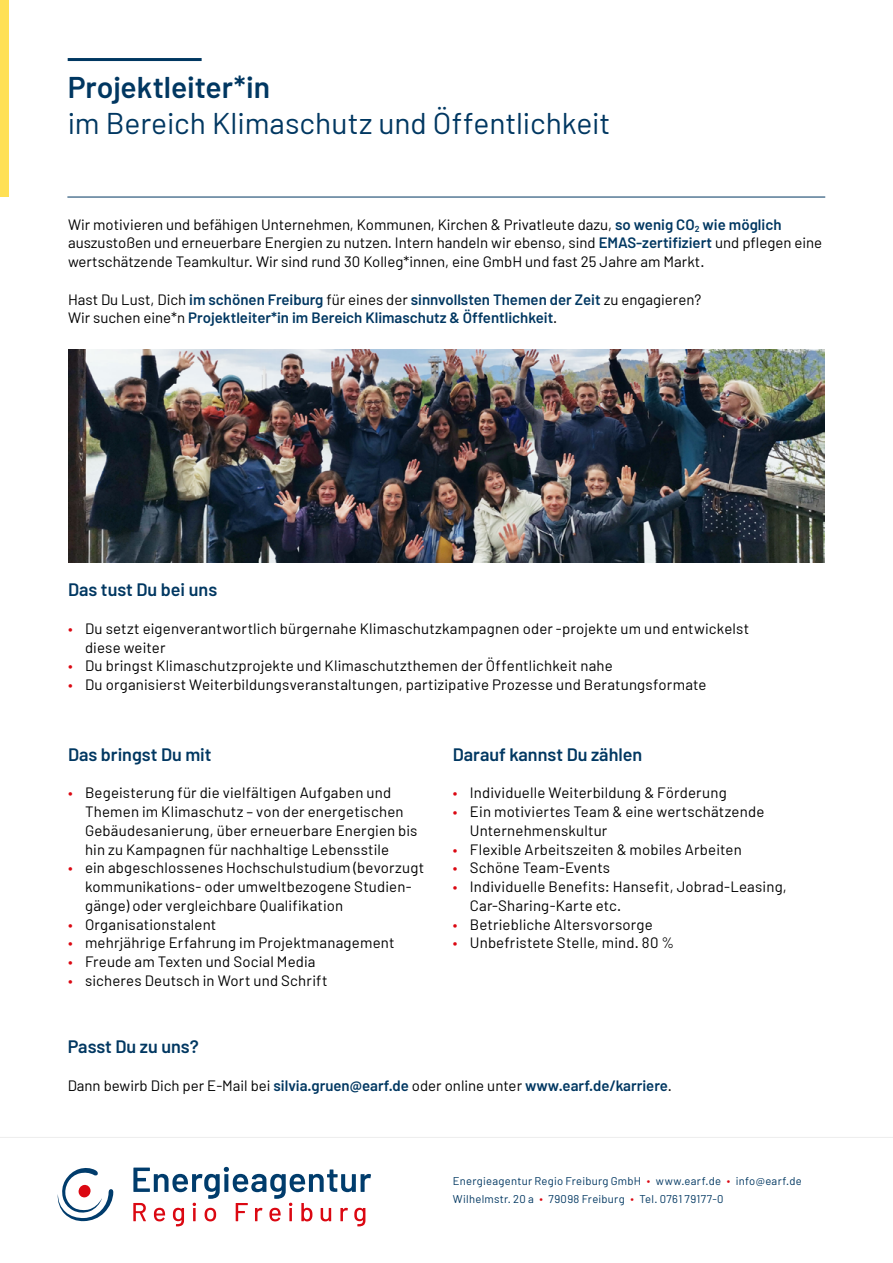
<style>
.page{position:relative;width:893px;height:1263px;background:#fff}
.page>*{position:absolute;margin:0;border:0;box-sizing:border-box;transform-origin:0 0}
.t1{font:30px/36px "Barlow";color:#003761}
.Ü2{font:600 18px "Barlow";color:#003761}
.fließtext{font:600 18px "Barlow";color:#003761}
.überschrift{font:600 18px "Barlow";color:#003761}
.fließtext-2{font:15px/18.8px "Barlow";letter-spacing:.01em;color:#000}
.fließtext-3{font:600 15px/18.8px "Barlow";color:#003761}
.t2{font:11.25px/18px "Barlow";letter-spacing:.025em;color:#003761}
.s1{font-weight:600}
.s2{font-weight:600;color:#003761}
.s3{font-weight:400;color:#000}
.s4{color:#db0812}
</style>
<div class="page">
<svg style="left:133px;top:1167px;width:238px;height:59px"></svg>
<svg style="left:58px;top:1168px;width:56px;height:53px"></svg>
<hr style="left:68px;top:58px;width:134px;height:3px;background:#003761">
<hr style="left:0;top:1137px;width:893px;height:1px;background:#ededed">
<hr style="left:67px;top:197px;width:758px;height:1px;background:#003761">
<div style="left:0;top:0;width:9px;height:197px;background:#ffe054"></div>
<img style="left:68px;top:350px;width:757px;height:212px">
<p class="t1" style="left:68px;top:68px;width:544px"><span class="s1">Projektleiter*in<br></span>im Bereich Klimaschutz und Öffentlichkeit</p>
<p class="fließtext-2" style="left:68px;top:214px;width:756px">Wir motivieren und befähigen Unternehmen, Kommunen, Kirchen &amp; Privatleute dazu, <span class="s2">so wenig CO</span><sub>2</sub> <span class="s2">wie möglich </span>auszustoßen und erneuerbare Energien zu nutzen. Intern handeln wir ebenso, sind <span class="s2">EMAS-zertifiziert</span> und pflegen eine wertschätzende Teamkultur. Wir sind rund 30 Kolleg*innen, eine GmbH und fast 25 Jahre am Markt.</p>
<p class="fließtext-3" style="left:68px;top:290px;width:635px"><span class="s3">Hast Du Lust, Dich</span> im schönen Freiburg <span class="s3">für eines der</span> sinnvollsten Themen der Zeit <span class="s3">zu engagieren?<br>Wir suchen eine*n</span> Projektleiter*in im Bereich Klimaschutz &amp; Öffentlichkeit<span class="s3">.</span></p>
<p class="Ü2" style="left:68px;top:579px;width:151px">Das tust Du bei uns</p>
<p class="fließtext-2" style="left:85px;top:619px;width:666px;text-indent:-17px"><span class="s4">•</span> Du setzt eigenverantwortlich bürgernahe Klimaschutzkampagnen oder -projekte um und entwickelst diese weiter</p>
<p class="fließtext-2" style="left:68px;top:656px;width:546px"><span class="s4">•</span> Du bringst Klimaschutzprojekte und Klimaschutzthemen der Öffentlichkeit nahe</p>
<p class="fließtext-2" style="left:68px;top:675px;width:640px"><span class="s4">•</span> Du organisierst Weiterbildungsveranstaltungen, partizipative Prozesse und Beratungsformate</p>
<p class="überschrift" style="left:68px;top:743px;width:145px">Das bringst Du mit</p>
<p class="fließtext-2" style="left:85px;top:783px;width:334px;text-indent:-17px"><span class="s4">•</span> Begeisterung für die vielfältigen Aufgaben und Themen im Klimaschutz – von der energetischen Gebäudesanierung, über erneuerbare Energien bis hin zu Kampagnen für nachhaltige Lebensstile</p>
<p class="fließtext-2" style="left:85px;top:858px;width:341px;text-indent:-17px"><span class="s4">•</span> ein abgeschlossenes Hochschulstudium (bevorzugt kommunikations- oder umweltbezogene Studien&shy;gänge) oder vergleichbare Qualifikation</p>
<p class="fließtext-2" style="left:68px;top:914px;width:150px"><span class="s4">•</span> Organisationstalent</p>
<p class="fließtext-2" style="left:68px;top:933px;width:328px"><span class="s4">•</span> mehrjährige Erfahrung im Projektmanagement</p>
<p class="fließtext-2" style="left:68px;top:952px;width:249px"><span class="s4">•</span> Freude am Texten und Social Media</p>
<p class="fließtext-2" style="left:68px;top:971px;width:261px"><span class="s4">•</span> sicheres Deutsch in Wort und Schrift</p>
<p class="fließtext" style="left:453px;top:743px;width:191px">Darauf kannst Du zählen</p>
<p class="fließtext-2" style="left:453px;top:783px;width:275px"><span class="s4">•</span> Individuelle Weiterbildung &amp; Förderung</p>
<p class="fließtext-2" style="left:470px;top:802px;width:296px;text-indent:-17px"><span class="s4">•</span> Ein motiviertes Team &amp; eine wertschätzende<br>Unternehmenskultur</p>
<p class="fließtext-2" style="left:453px;top:839px;width:290px"><span class="s4">•</span> Flexible Arbeitszeiten &amp; mobiles Arbeiten</p>
<p class="fließtext-2" style="left:453px;top:858px;width:159px"><span class="s4">•</span> Schöne Team-Events</p>
<p class="fließtext-2" style="left:470px;top:877px;width:318px;text-indent:-17px"><span class="s4">•</span> Individuelle Benefits: Hansefit, Jobrad-Leasing,<br>Car-Sharing-Karte etc.</p>
<p class="fließtext-2" style="left:453px;top:914px;width:201px"><span class="s4">•</span> Betriebliche Altersvorsorge</p>
<p class="fließtext-2" style="left:453px;top:933px;width:223px"><span class="s4">•</span> Unbefristete Stelle, mind. 80 %</p>
<p class="Ü2" style="left:68px;top:1036px;width:133px">Passt Du zu uns?</p>
<p class="fließtext-2" style="left:68px;top:1076px;width:606px">Dann bewirb Dich per E-Mail bei <span class="s2">silvia.gruen@earf.de</span> oder online unter <span class="s2">www.earf.de/karriere</span>.</p>
<p class="t2" style="left:453px;top:1171px;width:350px">Energieagentur Regio Freiburg GmbH <span class="s4">∙</span> www.earf.de <span class="s4">∙</span> info@earf.de<br>Wilhelmstr. 20 a <span class="s4">∙</span> 79098 Freiburg <span class="s4">∙</span> Tel. 0761 79177-0</p>
</div>
